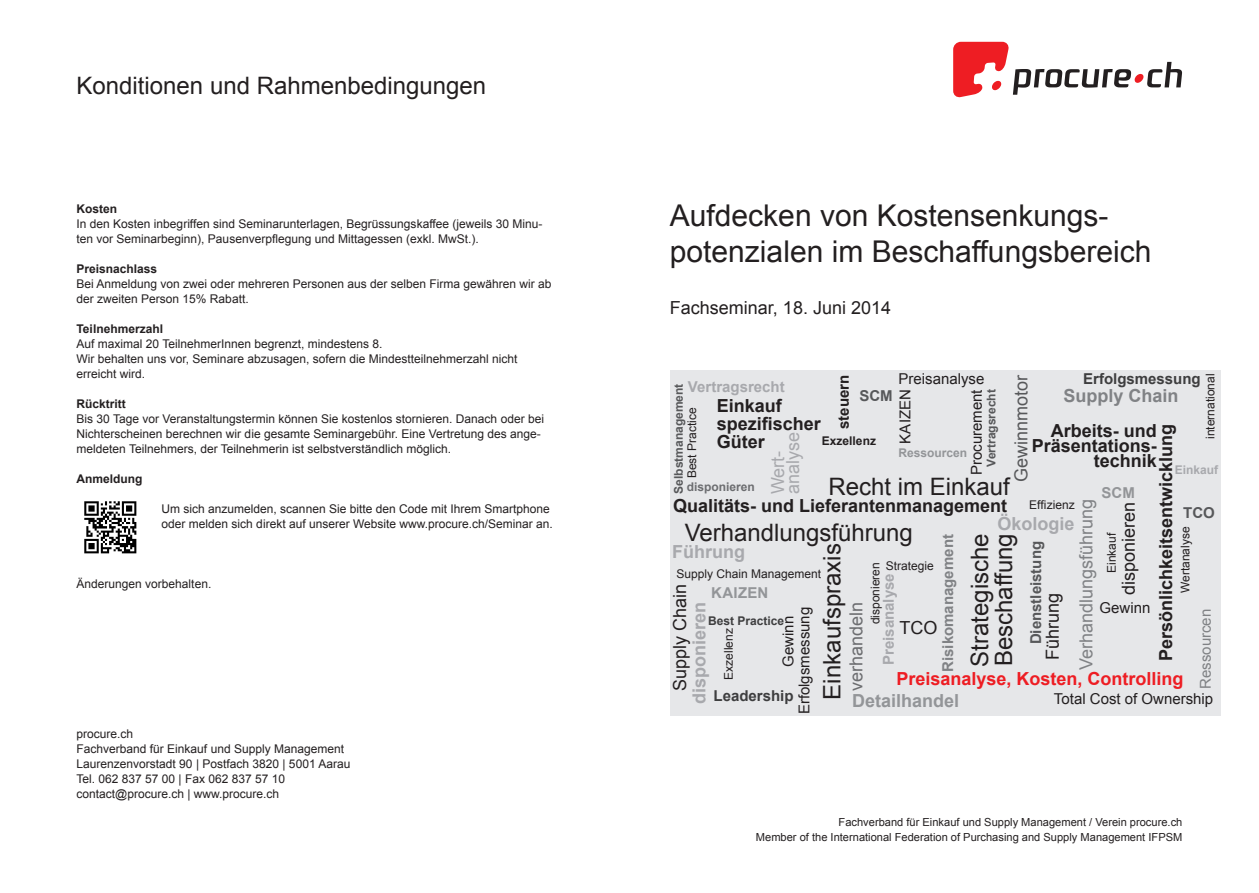
<style>
.page{position:relative;width:1259px;height:893px;background:#fff}
.page>*{position:absolute;margin:0;border:0;box-sizing:border-box;transform-origin:0 0}
.t1{font:30px/36px "Arial";color:#231f20}
.t2{font:24px/24px "Arial";color:#231f20}
.t3{font:700 18px/15px "Arial";color:#231f20;text-align:right}
.t4{font:18px "Arial";color:#231f20}
.t5{font:700 18px "Arial";color:#ee1d23}
.t6{font:700 18px "Arial";color:#a8a9ad}
.t7{font:18px "Arial";color:#808285}
.t8{font:18px/15px "Arial";color:#a8a9ad}
.t9{font:700 18px "Arial";color:#939598}
.t10{font:18px "Arial";color:#57585a}
.t11{font:700 18px "Arial";color:#808285}
.t12{font:18px "Arial";color:#6c6d70}
.t13{font:15px "Arial";color:#231f20}
.t14{font:700 15px "Arial";color:#a8a9ad}
.t15{font:700 15px "Arial";color:#3e3e3f}
.t16{font:700 15px "Arial";color:#57585a}
.t17{font:700 15px "Arial";color:#808285}
.t18{font:15px "Arial";color:#808285}
.t19{font:700 15px "Arial";letter-spacing:.015em;color:#939598}
.t20{font:700 15px "Arial";letter-spacing:.01em;color:#231f20}
.t21{font:12px/15px "Arial";color:#231f20}
.t22{font:700 12px "Arial";color:#231f20}
.t23{font:700 12px "Arial";color:#57585a}
.t24{font:700 12px "Arial";color:#3e3e3f}
.t25{font:700 12px "Arial";color:#6c6d70}
.t26{font:700 12px "Arial";color:#939598}
.t27{font:700 12px "Arial";color:#a8a9ad}
.t28{font:11.1px/15px "Arial";color:#231f20;text-align:right}
</style>
<div class="page">
<svg style="left:953px;top:42px;width:229px;height:56px"></svg>
<img style="left:84px;top:501px;width:53px;height:53px">
<div style="left:670px;top:370px;width:550px;height:346px;background:#e6e7e9"></div>
<h2 class="t2" style="left:77px;top:74px;width:411px">Konditionen und Rahmenbedingungen</h2>
<p class="t22" style="left:77px;top:201px;width:42px">Kosten</p>
<p class="t21" style="left:77px;top:216px;width:467px">In den Kosten inbegriffen sind Seminarunterlagen, Begrüssungskaffee (jeweils 30 Minu&shy;ten vor Seminarbeginn), Pausenverpflegung und Mittagessen (exkl. MwSt.).</p>
<p class="t22" style="left:77px;top:261px;width:82px">Preisnachlass</p>
<p class="t21" style="left:77px;top:276px;width:476px">Bei Anmeldung von zwei oder mehreren Personen aus der selben Firma gewähren wir ab der zweiten Person 15% Rabatt.</p>
<p class="t22" style="left:77px;top:321px;width:88px">Teilnehmerzahl</p>
<p class="t21" style="left:77px;top:336px;width:442px">Auf maximal 20 TeilnehmerInnen begrenzt, mindestens 8.<br>Wir behalten uns vor, Seminare abzusagen, sofern die Mindestteilnehmerzahl nicht erreicht wird.</p>
<p class="t22" style="left:77px;top:396px;width:51px">Rücktritt</p>
<p class="t21" style="left:77px;top:411px;width:469px">Bis 30 Tage vor Veranstaltungstermin können Sie kostenlos stornieren. Danach oder bei<br>Nichterscheinen berechnen wir die gesamte Seminargebühr. Eine Vertretung des ange&shy;meldeten Teilnehmers, der Teilnehmerin ist selbstverständlich möglich.</p>
<p class="t22" style="left:77px;top:471px;width:68px">Anmeldung</p>
<p class="t21" style="left:162px;top:501px;width:393px">Um sich anzumelden, scannen Sie bitte den Code mit Ihrem Smartphone oder melden sich direkt auf unserer Website www.procure.ch/Seminar an.</p>
<p class="t21" style="left:77px;top:576px;width:136px">Änderungen vorbehalten.</p>
<p class="t21" style="left:77px;top:726px;width:275px">procure.ch<br>Fachverband für Einkauf und Supply Management Laurenzenvorstadt 90 | Postfach 3820 | 5001 Aarau Tel. 062 837 57 00 | Fax 062 837 57 10 contact@procure.ch | www.procure.ch</p>
<h1 class="t1" style="left:670px;top:198px;width:483px">Aufdecken von Kostensenkungs&shy;potenzialen im Beschaffungsbereich</h1>
<h3 class="t4" style="left:670px;top:296px;width:223px">Fachseminar, 18. Juni 2014</h3>
<p class="t15" style="left:1083px;top:369px;width:119px">Erfolgsmessung</p>
<p class="t13" style="left:898px;top:369px;width:87px">Preisanalyse</p>
<p class="t21" style="left:1203px;top:439px;width:67px;rotate:-90deg">international</p>
<h3 class="t10" style="left:1009px;top:482px;width:109px;rotate:-90deg">Gewinnmotor</h3>
<p class="t20" style="left:833px;top:429px;width:57px;rotate:-90deg">steuern</p>
<p class="t14" style="left:688px;top:376px;width:98px">Vertragsrecht</p>
<p class="t23" style="left:670px;top:494px;width:112px;rotate:-90deg">Selbstmanagement</p>
<h3 class="t11" style="left:1063px;top:383px;width:117px">Supply Chain</h3>
<p class="t13" style="left:966px;top:475px;width:87px;rotate:-90deg">Procurement</p>
<p class="t23" style="left:983px;top:467px;width:79px;rotate:-90deg">Vertragsrecht</p>
<p class="t16" style="left:859px;top:386px;width:35px">SCM</p>
<p class="t13" style="left:895px;top:444px;width:57px;rotate:-90deg">KAIZEN</p>
<h3 class="t3" style="left:716px;top:397px;width:106px;line-height:18px;text-align:left">Einkauf spezifischer<br>Güter</h3>
<p class="t21" style="left:684px;top:478px;width:72px;rotate:-90deg">Best Practice</p>
<h3 class="t3" style="left:1031px;top:424px;width:127px">Arbeits- und<br>Präsentations&shy;technik</h3>
<h3 class="t3" style="left:1158px;top:661px;width:239px;rotate:-90deg">Persönlichkeitsentwicklung</h3>
<h3 class="t8" style="left:770px;top:494px;width:64px;rotate:-90deg">Wert&shy;analyse</h3>
<p class="t22" style="left:822px;top:432px;width:56px">Exzellenz</p>
<p class="t26" style="left:898px;top:445px;width:70px">Ressourcen</p>
<p class="t27" style="left:1174px;top:461px;width:45px">Einkauf</p>
<h2 class="t2" style="left:828px;top:475px;width:183px">Recht im Einkauf</h2>
<p class="t25" style="left:687px;top:479px;width:70px">disponieren</p>
<h2 class="t2" style="left:685px;top:520px;width:230px">Verhandlungsführung</h2>
<p class="t19" style="left:1101px;top:483px;width:35px">SCM</p>
<h3 class="t3" style="left:673px;top:498px;width:336px">Qualitäts- und Lieferantenmanagement</h3>
<h3 class="t7" style="left:1074px;top:670px;width:173px;rotate:-90deg">Verhandlungsführung</h3>
<p class="t21" style="left:1029px;top:498px;width:47px">Effizienz</p>
<h3 class="t4" style="left:1116px;top:595px;width:95px;rotate:-90deg">disponieren</h3>
<p class="t16" style="left:1183px;top:503px;width:33px">TCO</p>
<h3 class="t6" style="left:997px;top:511px;width:79px">Ökologie</h3>
<p class="t21" style="left:1178px;top:593px;width:68px;rotate:-90deg">Wertanalyse</p>
<p class="t21" style="left:1104px;top:573px;width:42px;rotate:-90deg">Einkauf</p>
<h2 class="t2" style="left:968px;top:667px;width:135px;rotate:-90deg">Strategische<br>Beschaffung</h2>
<p class="t17" style="left:937px;top:672px;width:139px;rotate:-90deg">Risikomanagement</p>
<p class="t16" style="left:1026px;top:644px;width:105px;rotate:-90deg">Dienstleistung</p>
<h2 class="t2" style="left:820px;top:699px;width:158px;rotate:-90deg">Einkaufspraxis</h2>
<h3 class="t6" style="left:672px;top:540px;width:74px">Führung</h3>
<p class="t21" style="left:885px;top:558px;width:50px">Strategie</p>
<p class="t21" style="left:868px;top:624px;width:64px;rotate:-90deg">disponieren</p>
<p class="t21" style="left:676px;top:567px;width:146px">Supply Chain Management</p>
<p class="t14" style="left:878px;top:665px;width:93px;rotate:-90deg">Preisanalyse</p>
<h3 class="t4" style="left:668px;top:691px;width:109px;rotate:-90deg">Supply Chain</h3>
<p class="t19" style="left:711px;top:583px;width:59px">KAIZEN</p>
<h3 class="t4" style="left:1041px;top:660px;width:69px;rotate:-90deg">Führung</h3>
<p class="t13" style="left:1099px;top:597px;width:52px">Gewinn</p>
<h3 class="t6" style="left:687px;top:704px;width:104px;rotate:-90deg">disponieren</h3>
<h3 class="t12" style="left:844px;top:691px;width:91px;rotate:-90deg">verhandeln</h3>
<p class="t13" style="left:794px;top:714px;width:109px;rotate:-90deg">Erfolgsmessung</p>
<p class="t18" style="left:1195px;top:689px;width:82px;rotate:-90deg">Ressourcen</p>
<p class="t24" style="left:708px;top:612px;width:78px">Best Practice</p>
<p class="t13" style="left:778px;top:667px;width:52px;rotate:-90deg">Gewinn</p>
<h3 class="t4" style="left:899px;top:616px;width:39px">TCO</h3>
<p class="t21" style="left:721px;top:680px;width:53px;rotate:-90deg">Exzellenz</p>
<h3 class="t5" style="left:896px;top:667px;width:289px">Preisanalyse, Kosten, Controlling</h3>
<p class="t15" style="left:713px;top:686px;width:82px">Leadership</p>
<p class="t13" style="left:1054px;top:689px;width:161px">Total Cost of Ownership</p>
<h3 class="t9" style="left:852px;top:689px;width:109px">Detailhandel</h3>
<p class="t28" style="left:756px;top:814px;width:428px">Fachverband für Einkauf und Supply Management / Verein procure.ch<br>Member of the International Federation of Purchasing and Supply Management IFPSM</p>
</div>
